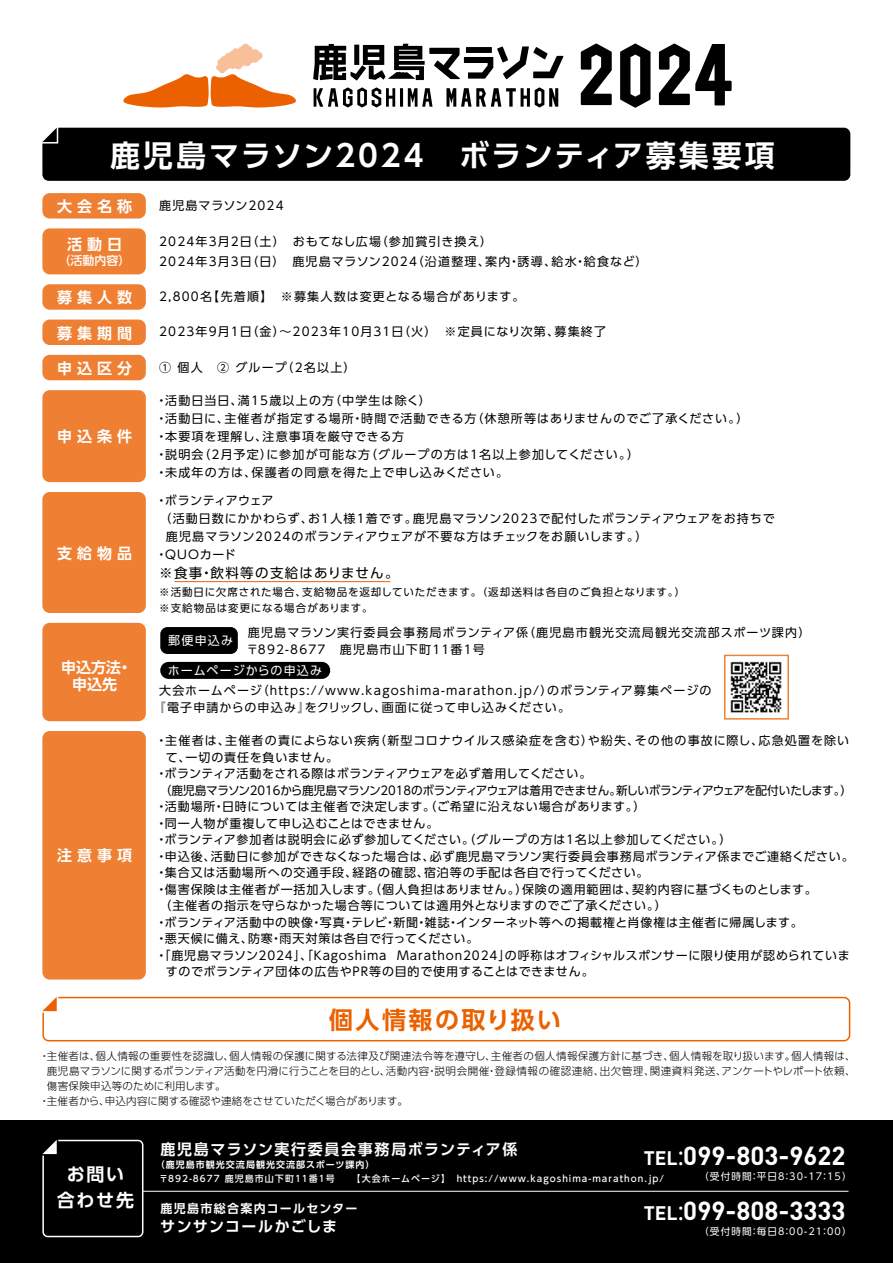
<style>
.page{position:relative;width:893px;height:1263px;background:#fff}
.page>*{position:absolute;margin:0;border:0;box-sizing:border-box;transform-origin:0 0}
.t1{font:700 30px "UD Shin Go Pr 6 De";letter-spacing:.09em;color:#fff}
.t2{font:700 25.8px "DIN Pro";color:#fff}
.t3{font:700 24px "UD Shin Go Pr 6 De";letter-spacing:.1em;color:#eb6100}
.t4{font:700 18px/26.7px "UD Shin Go Pr 6 De";letter-spacing:.095em;color:#fff;text-align:center}
.t5{font:700 15px/16.5px "UD Shin Go Pr 6 De";letter-spacing:.09em;color:#fff;text-align:center}
.t6{font:13.5px "UD Shin Go Pr 6";letter-spacing:.1em;color:#000}
.t7{font:12px "UD Shin Go Pr 6";letter-spacing:.075em;color:#000}
.t8{font:12px/16.5px "UD Shin Go Pr 6";letter-spacing:.1em;color:#000}
.t9{font:12px/18px "UD Shin Go Pr 6";letter-spacing:.095em;color:#000}
.t10{font:12px "UD Shin Go Pr 6";letter-spacing:.05em;color:#000}
.t11{font:12px "UD Shin Go Pr 6";letter-spacing:.055em;color:#000}
.t12{font:12px "UD Shin Go Pr 6";letter-spacing:-.035em;color:#000}
.t13{font:12px "UD Shin Go Pr 6";letter-spacing:.03em;color:#000}
.t14{font:12px "UD Shin Go Pr 6";letter-spacing:.045em;color:#000}
.t15{font:700 12px "UD Shin Go Pr 6 De";letter-spacing:.115em;color:#fff}
.t16{font:12px "UD Shin Go Pr 6";letter-spacing:.08em;color:#fff}
.t17{font:12px "UD Shin Go Pr 6";letter-spacing:.005em;color:#000}
.t18{font:500 12px "UD Shin Go Pr 6";color:#fff}
.t19{font:12px "UD Shin Go Pr 6";letter-spacing:.1em;color:#fff}
.t20{font:300 10.5px "UD Shin Go Pr 6";letter-spacing:.03em;color:#000}
.t21{font:10.5px/15.8px "UD Shin Go Pr 6";letter-spacing:.085em;color:#000}
.t22{font:300 10.5px "UD Shin Go Pr 6";letter-spacing:.01em;color:#000}
.t23{font:9.75px "UD Shin Go Pr 6";letter-spacing:.115em;color:#fff}
.t24{font:500 9px "UD Shin Go Pr 6";letter-spacing:.115em;color:#fff}
.t25{font:700 9px "UD Shin Go Pr 6 De";letter-spacing:.115em;color:#fff}
.s1{font-size:19.35px}
.s2{font-family:"Koz Go Pro";font-weight:400}
</style>
<div class="page">
<div style="left:0;top:1121px;width:893px;height:142px;background:#000"></div>
<div style="left:42px;top:128px;width:808px;height:53px;background:#000;border-radius:6px"></div>
<svg style="left:42px;top:127px;width:16px;height:17px"></svg>
<svg style="left:42px;top:996px;width:808px;height:45px"></svg>
<div style="left:160px;top:627px;width:78px;height:27px;background:#000;border-radius:7px"></div>
<hr style="left:143px;top:1191px;width:705px;height:1px;background:#fff">
<div style="left:160px;top:662px;width:170px;height:17px;background:#000;border-radius:8px"></div>
<div style="left:42px;top:193px;width:104px;height:26px;background:#ef8033;border-radius:7px"></div>
<div style="left:42px;top:284px;width:104px;height:26px;background:#ef8033;border-radius:7px"></div>
<div style="left:42px;top:320px;width:104px;height:25px;background:#ef8033;border-radius:7px"></div>
<div style="left:42px;top:355px;width:104px;height:25px;background:#ef8033;border-radius:7px"></div>
<div style="left:42px;top:731px;width:104px;height:248px;background:#ef8033;border-radius:7px"></div>
<div style="left:42px;top:623px;width:104px;height:98px;background:#ef8033;border-radius:7px"></div>
<div style="left:42px;top:492px;width:104px;height:121px;background:#ef8033;border-radius:7px"></div>
<div style="left:42px;top:390px;width:104px;height:92px;background:#ef8033;border-radius:7px"></div>
<div style="left:42px;top:228px;width:104px;height:46px;background:#ef8033;border-radius:7px"></div>
<svg style="left:42px;top:1139px;width:101px;height:98px"></svg>
<svg style="left:123px;top:44px;width:173px;height:64px"></svg>
<svg style="left:313px;top:44px;width:250px;height:37px"></svg>
<svg style="left:314px;top:87px;width:118px;height:20px"></svg>
<svg style="left:446px;top:87px;width:112px;height:21px"></svg>
<svg style="left:581px;top:43px;width:31px;height:62px"></svg>
<svg style="left:620px;top:43px;width:30px;height:65px"></svg>
<svg style="left:659px;top:43px;width:73px;height:62px"></svg>
<svg style="left:724px;top:655px;width:65px;height:65px"></svg>
<hr style="left:174px;top:581px;width:216px;height:1px;background:#eb6100">
<h1 class="t1" style="left:110px;top:131px;width:666px">鹿児島マラソン2024　ボランティア募集要項</h1>
<p class="t5" style="left:57px;top:197px;width:76px">大 会 名 称</p>
<p class="t9" style="left:159px;top:196px;width:126px">鹿児島マラソン2024</p>
<p class="t5" style="left:67px;top:236px;width:56px">活 動 日</p>
<p class="t18" style="left:59px;top:251px;width:73px">（活動内容）</p>
<p class="t5" style="left:57px;top:289px;width:76px">募 集 人 数</p>
<p class="t5" style="left:57px;top:324px;width:76px">募 集 期 間</p>
<p class="t5" style="left:57px;top:359px;width:76px">申 込 区 分</p>
<p class="t5" style="left:57px;top:428px;width:76px">申 込 条 件</p>
<p class="t5" style="left:57px;top:544px;width:76px">支 給 物 品</p>
<p class="t5" style="left:61px;top:659px;width:72px">申込方法・申込先</p>
<p class="t5" style="left:57px;top:846px;width:76px">注 意 事 項</p>
<p class="t8" style="left:159px;top:232px;width:490px;line-height:19.5px">2024年3月2日（土）　おもてなし広場（参加賞引き換え）<br>2024年3月3日（日）　鹿児島マラソン2024（沿道整理、案内・誘導、給水・給食など）</p>
<p class="t8" style="left:159px;top:288px;width:367px">2,800名【先着順】　※募集人数は変更となる場合があります。</p>
<p class="t8" style="left:159px;top:323px;width:448px">2023年9月1日（金）～2023年10月31日（火）　※定員になり次第、募集終了</p>
<p class="t8" style="left:159px;top:359px;width:198px">① 個人　② グループ（2名以上）</p>
<p class="t9" style="left:156px;top:391px;width:594px">・活動日当日、満15歳以上の方（中学生は除く）<br>・活動日に、主催者が指定する場所・時間で活動できる方（休憩所等はありませんのでご了承ください。）・本要項を理解し、注意事項を厳守できる方<br>・説明会（2月予定）に参加が可能な方（グループの方は1名以上参加してください。）<br>・未成年の方は、保護者の同意を得た上で申し込みください。</p>
<p class="t17" style="left:156px;top:491px;width:119px">・ボランティアウェア</p>
<p class="t7" style="left:159px;top:509px;width:617px">（活動日数にかかわらず、お1人様1着です。鹿児島マラソン2023で配付したボランティアウェアをお持ちで</p>
<p class="t7" style="left:166px;top:527px;width:483px">鹿児島マラソン2024のボランティアウェアが不要な方はチェックをお願いします。）</p>
<p class="t7" style="left:156px;top:545px;width:82px">・QUOカード</p>
<p class="t6" style="left:159px;top:562px;width:241px">※食事・飲料等の支給はありません。</p>
<p class="t21" style="left:159px;top:584px;width:528px">※活動日に欠席された場合、支給物品を返却していただきます。 （返却送料は各自のご負担となります。）※支給物品は変更になる場合があります。</p>
<p class="t8" style="left:246px;top:624px;width:565px">鹿児島マラソン実行委員会事務局ボランティア係（鹿児島市観光交流局観光交流部スポーツ課内）〒892-8677　鹿児島市山下町11番1号</p>
<p class="t8" style="left:153px;top:682px;width:560px;text-indent:6px">大会ホームページ（https://www.kagoshima-marathon.jp/）のボランティア募集ページの『電子申請からの申込み』をクリックし、画面に従って申し込みください。</p>
<p class="t19" style="left:168px;top:631px;width:66px">郵便申込み</p>
<p class="t16" style="left:168px;top:661px;width:156px">ホームページからの申込み</p>
<p class="t9" style="left:156px;top:731px;width:695px">・主催者は、主催者の責によらない疾病（新型コロナウイルス感染症を含む）や紛失、その他の事故に際し、応急処置を除い</p>
<p class="t7" style="left:166px;top:747px;width:174px">て、一切の責任を負いません。</p>
<p class="t13" style="left:156px;top:764px;width:437px">・ボランティア活動をされる際はボランティアウェアを必ず着用してください。</p>
<p class="t12" style="left:159px;top:780px;width:694px">（鹿児島マラソン2016から鹿児島マラソン2018のボランティアウェアは着用できません。新しいボランティアウェアを配付いたします。）</p>
<p class="t7" style="left:156px;top:797px;width:491px">・活動場所・日時については主催者で決定します。（ご希望に沿えない場合があります。）</p>
<p class="t14" style="left:156px;top:813px;width:284px">・同一人物が重複して申し込むことはできません。</p>
<p class="t7" style="left:156px;top:830px;width:577px">・ボランティア参加者は説明会に必ず参加してください。（グループの方は1名以上参加してください。）</p>
<p class="t10" style="left:156px;top:846px;width:700px">・申込後、活動日に参加ができなくなった場合は、必ず鹿児島マラソン実行委員会事務局ボランティア係までご連絡ください。</p>
<p class="t7" style="left:156px;top:863px;width:495px">・集合又は活動場所への交通手段、経路の確認、宿泊等の手配は各自で行ってください。</p>
<p class="t7" style="left:156px;top:879px;width:663px">・傷害保険は主催者が一括加入します。（個人負担はありません。）保険の適用範囲は、契約内容に基づくものとします。</p>
<p class="t10" style="left:159px;top:896px;width:509px">（主催者の指示を守らなかった場合等については適用外となりますのでご了承ください。）</p>
<p class="t11" style="left:156px;top:912px;width:649px">・ボランティア活動中の映像・写真・テレビ・新聞・雑誌・インターネット等への掲載権と肖像権は主催者に帰属します。</p>
<p class="t11" style="left:156px;top:929px;width:324px">・悪天候に備え、防寒・雨天対策は各自で行ってください。</p>
<p class="t7" style="left:156px;top:945px;width:696px">・「鹿児島マラソン2024」、「Kagoshima Marathon2024」の呼称はオフィシャルスポンサーに限り使用が認められていま</p>
<p class="t10" style="left:166px;top:962px;width:429px">すのでボランティア団体の広告やＰＲ等の目的で使用することはできません。</p>
<h3 class="t3" style="left:329px;top:1000px;width:233px">個人情報の取り扱い</h3>
<p class="t20" style="left:39px;top:1047px;width:818px">・主催者は、個人情報の重要性を認識し、個人情報の保護に関する法律及び関連法令等を遵守し、主催者の個人情報保護方針に基づき、個人情報を取り扱います。個人情報は、</p>
<p class="t20" style="left:47px;top:1062px;width:810px">鹿児島マラソンに関するボランティア活動を円滑に行うことを目的とし、活動内容・説明会開催・登録情報の確認連絡、出欠管理、関連資料発送、アンケートやレポート依頼、</p>
<p class="t20" style="left:47px;top:1077px;width:180px">傷害保険申込等のために利用します。</p>
<p class="t22" style="left:39px;top:1092px;width:370px">・主催者から、申込内容に関する確認や連絡をさせていただく場合があります。</p>
<h3 class="t4" style="left:57px;top:1160px;width:79px">お問い合わせ先</h3>
<p class="t5" style="left:160px;top:1141px;width:359px">鹿児島マラソン実行委員会事務局ボランティア係</p>
<p class="t25" style="left:156px;top:1157px;width:220px">（鹿児島市観光交流局観光交流部スポーツ課内）</p>
<p class="t24" style="left:159px;top:1171px;width:506px">〒892-8677 鹿児島市山下町11番1号　　【大会ホームページ】　https://www.kagoshima-marathon.jp/</p>
<p class="t15" style="left:160px;top:1199px;width:198px">鹿児島市総合案内コールセンター</p>
<p class="t5" style="left:160px;top:1218px;width:178px">サンサンコールかごしま</p>
<h2 class="t2" style="left:644px;top:1138px;width:203px"><span class="s1">TEL</span><span class="s2">:</span>099-803-9622</h2>
<p class="t23" style="left:699px;top:1168px;width:154px">（受付時間：平日8：30-17：15）</p>
<h2 class="t2" style="left:644px;top:1193px;width:203px"><span class="s1">TEL</span><span class="s2">:</span>099-808-3333</h2>
<p class="t23" style="left:699px;top:1223px;width:154px">（受付時間：毎日8：00-21：00）</p>
</div>
